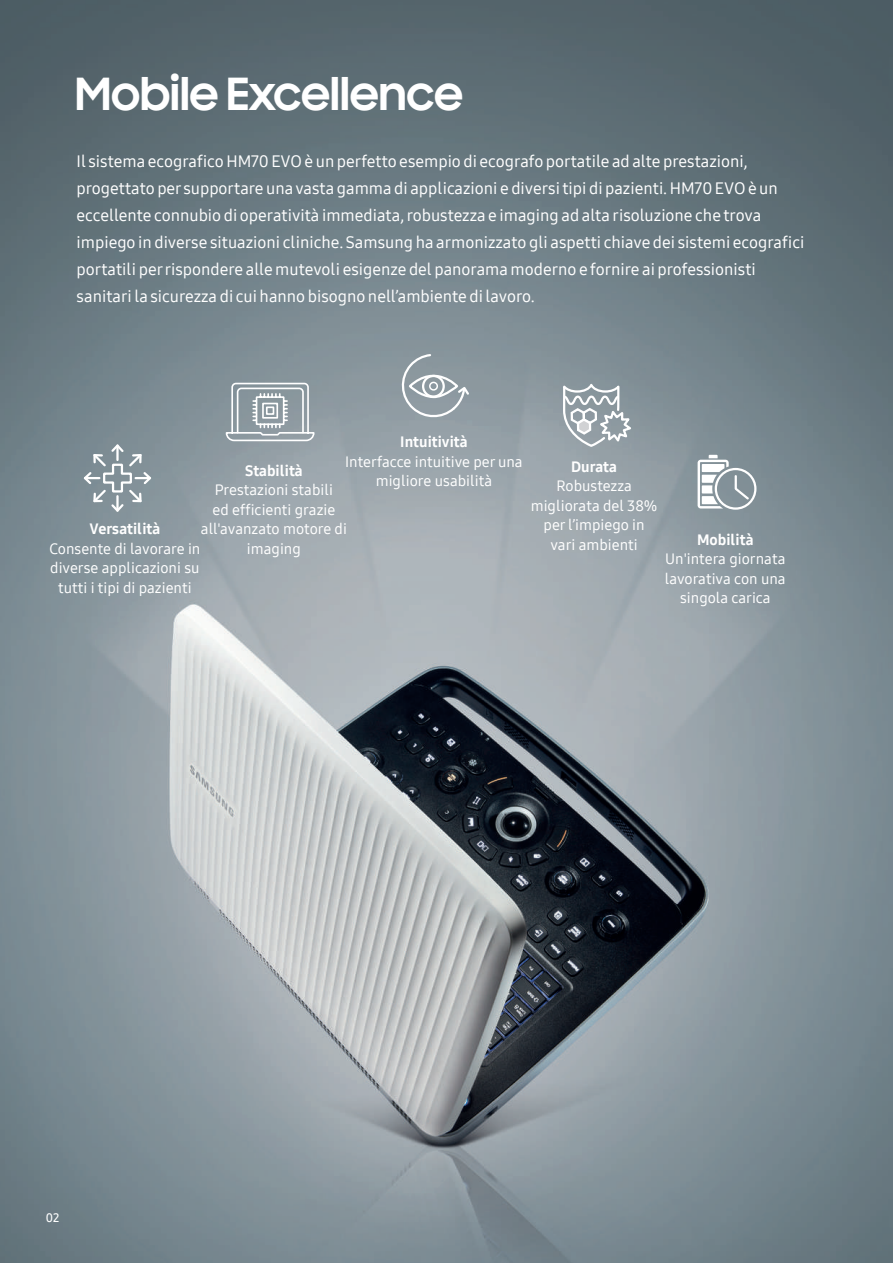
<style>
.page{position:relative;width:893px;height:1263px;background:#fff}
.page>*{position:absolute;margin:0;border:0;box-sizing:border-box;transform-origin:0 0}
.t1{font:700 45px "Samsung Sharp Sans";color:#fff}
.t2{font:16.5px/27px "Samsung One 500";color:#fff}
.t3{font:15px/19.5px "Samsung One 500";color:#fff;text-align:center}
.t4{font:15px "Samsung One 800";color:#fff}
.t5{font:12px "Samsung One 600";color:#fff}
</style>
<div class="page">
<img style="left:0;top:0;width:893px;height:1263px">
<svg style="left:225px;top:382px;width:90px;height:60px;background:#a5afb4"></svg>
<svg style="left:82px;top:442px;width:71px;height:72px;background:#929fa6"></svg>
<div style="left:715px;top:468px;width:41px;height:42px;border:2px solid #fff;border-radius:50%"></div>
<svg style="left:698px;top:455px;width:53px;height:53px"></svg>
<svg style="left:396px;top:353px;width:75px;height:69px;background:#9ca7ad"></svg>
<svg style="left:562px;top:379px;width:73px;height:69px"></svg>
<h1 class="t1" style="left:75px;top:61px;width:390px">Mobile Excellence</h1>
<p class="t2" style="left:77px;top:147px;width:729px">Il sistema ecografico HM70 EVO è un perfetto esempio di ecografo portatile ad alte prestazioni, progettato per supportare una vasta gamma di applicazioni e diversi tipi di pazienti. HM70 EVO è un eccellente connubio di operatività immediata, robustezza e imaging ad alta risoluzione che trova impiego in diverse situazioni cliniche. Samsung ha armonizzato gli aspetti chiave dei sistemi ecografici portatili per rispondere alle mutevoli esigenze del panorama moderno e fornire ai professionisti sanitari la sicurezza di cui hanno bisogno nell’ambiente di lavoro.</p>
<p class="t4" style="left:400px;top:432px;width:69px">Intuitività</p>
<p class="t3" style="left:345px;top:452px;width:179px">Interfacce intuitive per una migliore usabilità</p>
<p class="t4" style="left:571px;top:456px;width:47px">Durata</p>
<p class="t4" style="left:245px;top:460px;width:59px">Stabilità</p>
<p class="t3" style="left:201px;top:480px;width:148px">Prestazioni stabili<br>ed efficienti grazie all'avanzato motore di imaging</p>
<p class="t3" style="left:531px;top:476px;width:128px">Robustezza migliorata del 38% per l’impiego in vari ambienti</p>
<p class="t4" style="left:90px;top:519px;width:72px">Versatilità</p>
<p class="t3" style="left:49px;top:539px;width:153px">Consente di lavorare in diverse applicazioni su tutti i tipi di pazienti</p>
<p class="t4" style="left:697px;top:529px;width:58px">Mobilità</p>
<p class="t3" style="left:665px;top:549px;width:122px">Un'intera giornata lavorativa con una singola carica</p>
<p class="t5" style="left:46px;top:1210px;width:15px">02</p>
</div>
